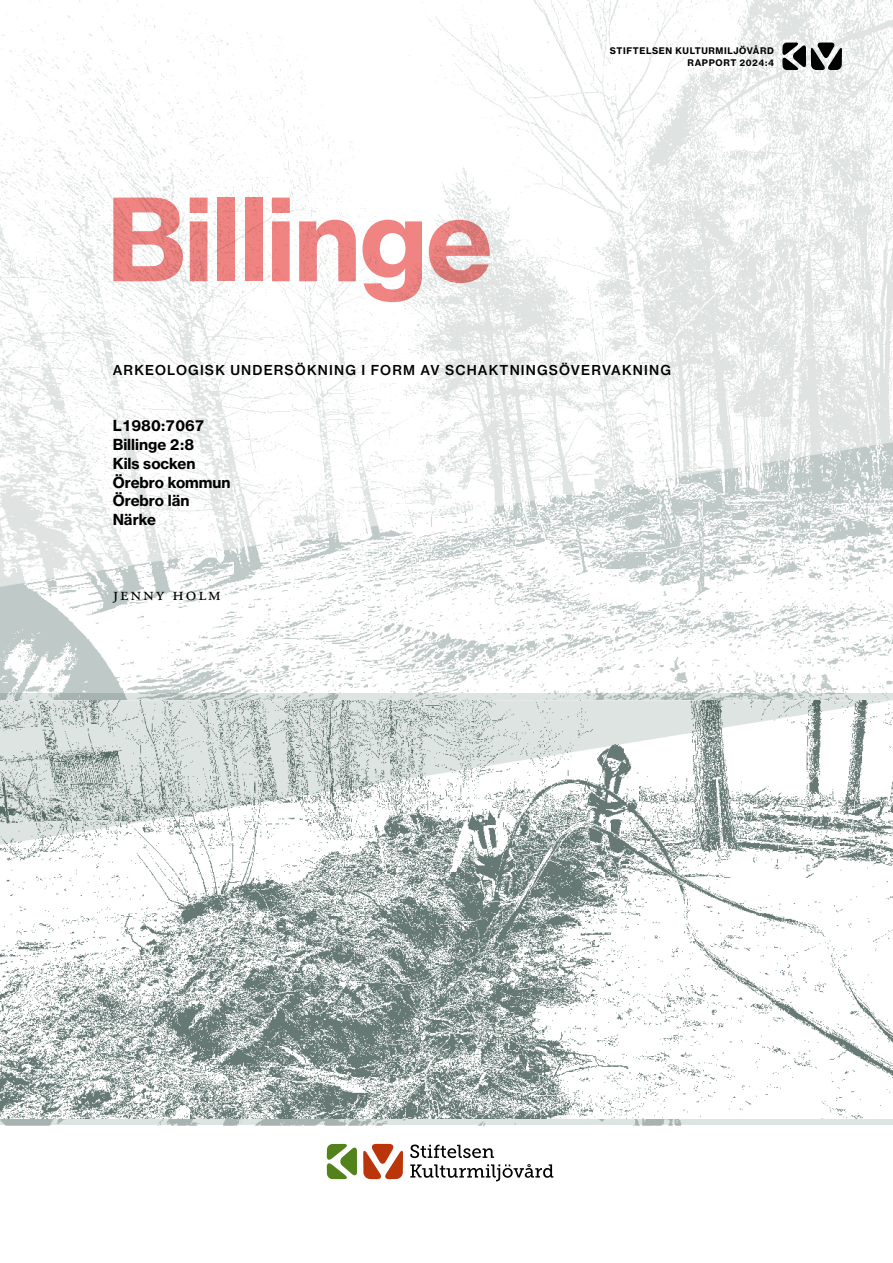
<style>
.page{position:relative;width:893px;height:1263px;background:#fff}
.page>*{position:absolute;margin:0;border:0;box-sizing:border-box;transform-origin:0 0}
.t1{font:112.5px "N Haas Grotesk TX Pro 75 Bd";letter-spacing:-.02em;color:#f08482}
.t2{font:18.75px "Adobe Garamond Pro";letter-spacing:.1em;color:#000}
.t3{font:15px/18.8px "N Haas Grotesk TX Pro 75 Bd";color:#000}
.t4{font:13.5px "N Haas Grotesk TX Pro 65 Md";letter-spacing:.085em;color:#000}
.t5{font:9px/12px "N Haas Grotesk TX Pro 75 Bd";letter-spacing:.065em;color:#000;text-align:right}
</style>
<div class="page">
<img style="left:0;top:587px;width:893px;height:107px">
<img style="left:0;top:0;width:893px;height:587px">
<svg style="left:782px;top:43px;width:60px;height:27px"></svg>
<svg style="left:327px;top:1144px;width:30px;height:35px"></svg>
<svg style="left:363px;top:1144px;width:40px;height:35px"></svg>
<svg style="left:410px;top:1164px;width:143px;height:17px"></svg>
<svg style="left:410px;top:1144px;width:84px;height:14px"></svg>
<svg style="left:0;top:694px;width:893px;height:431px;background:#cdd5d3"></svg>
<img style="left:0;top:845px;width:893px;height:274px">
<svg style="left:0;top:700px;width:893px;height:145px"></svg>
<h1 class="t1" style="left:106px;top:169px;width:388px">Billinge</h1>
<p class="t5" style="left:610px;top:45px;width:165px">STIFTELSEN KULTURMILJÖVÅRD<br>RAPPORT 2024:4</p>
<p class="t4" style="left:113px;top:362px;width:560px">ARKEOLOGISK UNDERSÖKNING I FORM AV SCHAKTNINGSÖVERVAKNING</p>
<p class="t3" style="left:113px;top:416px;width:119px">L1980:7067<br>Billinge 2:8<br>Kils socken<br>Örebro kommun<br>Örebro län<br>Närke</p>
<p class="t2" style="left:113px;top:583px;width:110px">jenny holm</p>
</div>
